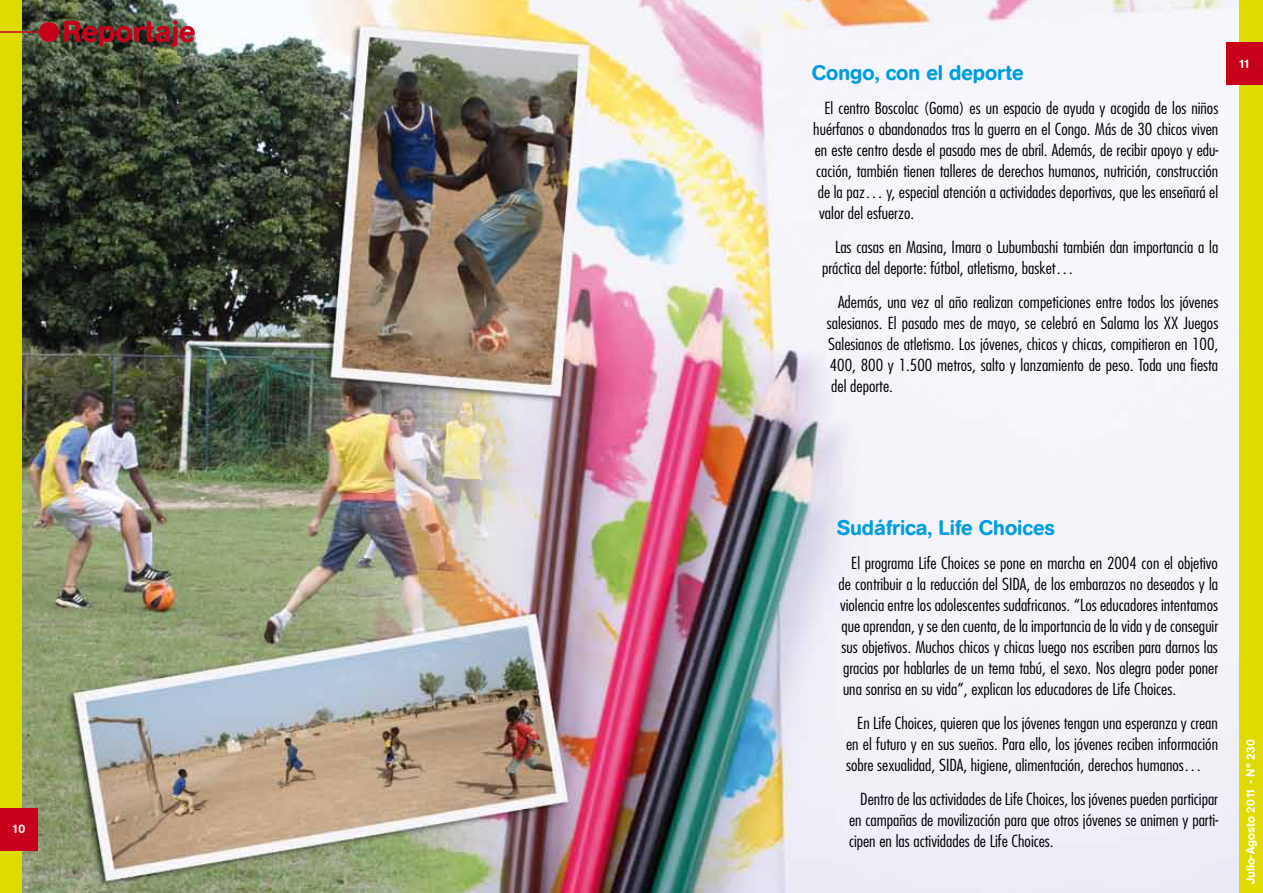
<style>
.page{position:relative;width:1263px;height:893px;background:#fff}
.page>*{position:absolute;margin:0;border:0;box-sizing:border-box;transform-origin:0 0}
.t1{font:500 21px "AG Book Rounded";color:#009ee0}
.t2{font:300 condensed 16.2px/21px "Futura";color:#000;text-align:justify;scale:1.11 1}
.t3{font:500 12px "AG Book Rounded";color:#fff}
</style>
<div class="page">
<img style="left:21px;top:0;width:1219px;height:893px">
<div style="left:0;top:0;width:21px;height:893px;background:#dfdb00"></div>
<div style="left:0;top:808px;width:37px;height:42px;background:#c90019"></div>
<hr style="left:0;top:31px;width:50px;height:2px;background:#c90019">
<div style="left:39px;top:22px;width:20px;height:20px;background:#c90019;border-radius:50%"></div>
<img style="left:64px;top:20px;width:131px;height:27px">
<div style="left:1240px;top:0;width:23px;height:893px;background:#dfdb00"></div>
<div style="left:1226px;top:43px;width:37px;height:42px;background:#c90019"></div>
<p class="t3" style="left:12px;top:822px;width:15px">10</p>
<p class="t1" style="left:812px;top:61px;width:213px">Congo, con el deporte</p>
<p class="t2" style="left:824px;top:98px;width:356px">El centro Boscolac (Goma) es un espacio de ayuda y acogida de los niños</p>
<p class="t2" style="left:813px;top:119px;width:366px">huérfanos o abandonados tras la guerra en el Congo. Más de 30 chicos viven</p>
<p class="t2" style="left:815px;top:140px;width:365px">en este centro desde el pasado mes de abril. Además, de recibir apoyo y edu-</p>
<p class="t2" style="left:816px;top:161px;width:364px">cación, también tienen talleres de derechos humanos, nutrición, construcción</p>
<p class="t2" style="left:818px;top:182px;width:362px">de la paz… y, especial atención a actividades deportivas, que les enseñará el</p>
<p class="t2" style="left:819px;top:203px;width:87px">valor del esfuerzo.</p>
<p class="t2" style="left:822px;top:236px;width:358px;text-indent:13px">Las casas en Masina, Imara o Lubumbashi también dan importancia a la práctica del deporte: fútbol, atletismo, basket…</p>
<p class="t2" style="left:827px;top:291px;width:354px;text-indent:11px">Además, una vez al año realizan competiciones entre todos los jóvenes salesianos. El pasado mes de mayo, se celebró en Salama los XX Juegos Salesianos de atletismo. Los jóvenes, chicos y chicas, compitieron en 100, 400, 800 y 1.500 metros, salto y lanzamiento de peso. Toda una fiesta del deporte.</p>
<p class="t3" style="left:1238px;top:57px;width:13px">11</p>
<p class="t1" style="left:837px;top:516px;width:219px">Sudáfrica, Life Choices</p>
<p class="t2" style="left:838px;top:553px;width:343px;text-indent:13px">El programa Life Choices se pone en marcha en 2004 con el objetivo de contribuir a la reducción del SIDA, de los embarazos no deseados y la violencia entre los adolescentes sudafricanos. “Los educadores intentamos que aprendan, y se den cuenta, de la importancia de la vida y de conseguir sus objetivos. Muchos chicos y chicas luego nos escriben para darnos las gracias por hablarles de un tema tabú, el sexo. Nos alegra poder poner una sonrisa en su vida”, explican los educadores de Life Choices.</p>
<p class="t2" style="left:846px;top:712px;width:337px;text-indent:11px">En Life Choices, quieren que los jóvenes tengan una esperanza y crean en el futuro y en sus sueños. Para ello, los jóvenes reciben información sobre sexualidad, SIDA, higiene, alimentación, derechos humanos…</p>
<p class="t2" style="left:849px;top:788px;width:334px;text-indent:11px">Dentro de las actividades de Life Choices, los jóvenes pueden participar en campañas de movilización para que otros jóvenes se animen y parti&shy;cipen en las actividades de Life Choices.</p>
<p class="t3" style="left:1243px;top:884px;width:147px;rotate:-90deg">Julio-Agosto 2011 - Nº 230</p>
</div>
